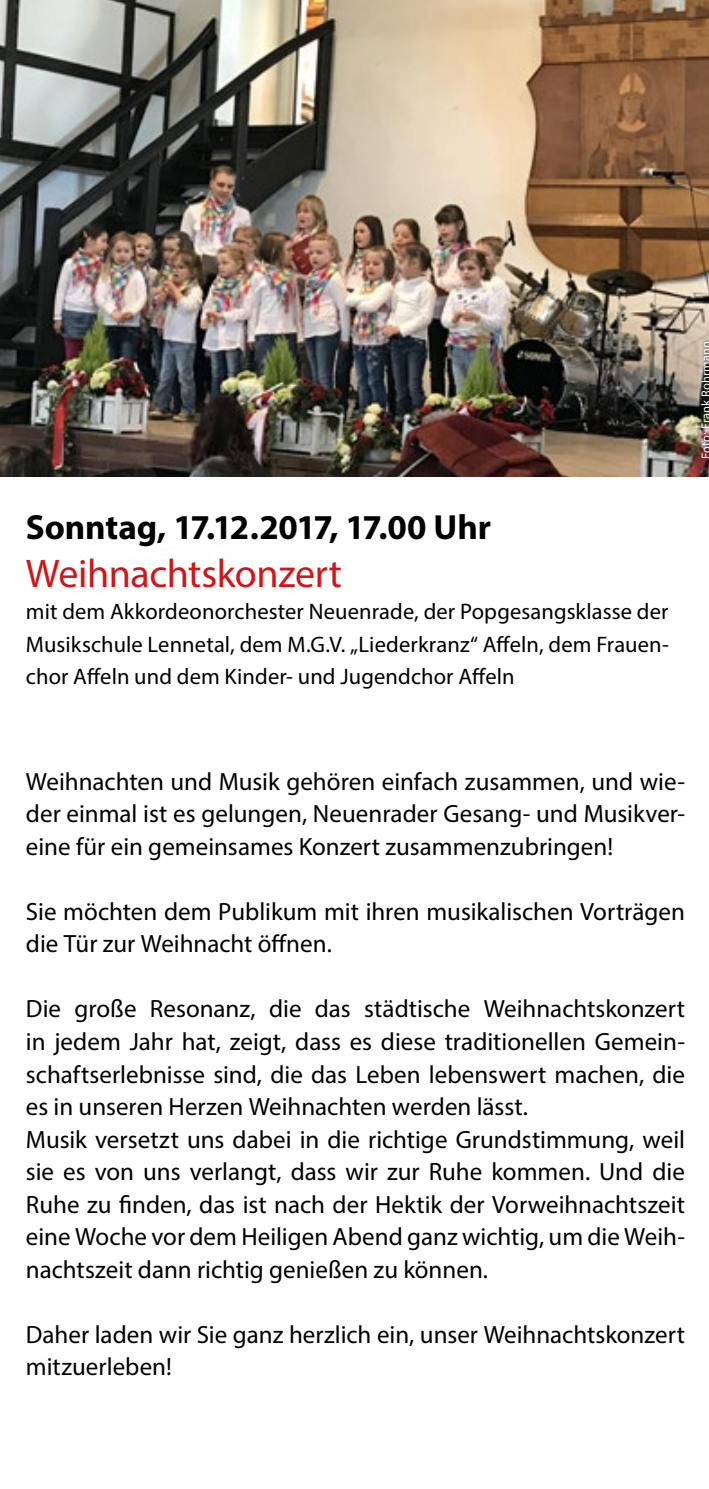
<style>
.page{position:relative;width:709px;height:1489px;background:#fff}
.page>*{position:absolute;margin:0;border:0;box-sizing:border-box;transform-origin:0 0}
.t1{font:40px "Myriad Pro";letter-spacing:-.01em;color:#cd171a}
.t2{font:700 35px "Myriad Pro";letter-spacing:-.005em;color:#000}
.t3{font:25px/32.5px "Myriad Pro";color:#000}
.t4{font:22.5px/32.5px "Myriad Pro";letter-spacing:.005em;color:#000;text-align:justify}
.t5{font:12.5px "Myriad Pro";letter-spacing:.015em;color:#fff}
</style>
<div class="page">
<img style="left:0;top:0;width:709px;height:477px">
<div style="left:698px;top:339px;width:11px;height:121px;background:#000;opacity:.75"></div>
<h2 class="t2" style="left:26px;top:504px;width:466px">Sonntag, 17.12.2017, 17.00 Uhr</h2>
<h1 class="t1" style="left:26px;top:548px;width:317px">Weihnachtskonzert</h1>
<p class="t4" style="left:26px;top:595px;width:644px">mit dem Akkordeonorchester Neuenrade, der Popgesangsklasse der Musikschule Lennetal, dem M.G.V. „Liederkranz“ Affeln, dem Frauen&shy;chor Affeln und dem Kinder- und Jugendchor Affeln</p>
<p class="t5" style="left:698px;top:459px;width:120px;rotate:-90deg">Foto: Frank Rohrmann</p>
<p class="t3" style="left:26px;top:764px;width:660px;text-align:justify">Weihnachten und Musik gehören einfach zusammen, und wie&shy;der einmal ist es gelungen, Neuenrader Gesang- und Musikver&shy;eine für ein gemeinsames Konzert zusammenzubringen!</p>
<p class="t3" style="left:26px;top:894px;width:660px">Sie möchten dem Publikum mit ihren musikalischen Vorträgen die Tür zur Weihnacht öffnen.</p>
<p class="t3" style="left:26px;top:992px;width:660px">Die große Resonanz, die das städtische Weihnachtskonzert in jedem Jahr hat, zeigt, dass es diese traditionellen Gemein&shy;schaftserlebnisse sind, die das Leben lebenswert machen, die es in unseren Herzen Weihnachten werden lässt.<br>Musik versetzt uns dabei in die richtige Grundstimmung, weil sie es von uns verlangt, dass wir zur Ruhe kommen. Und die Ruhe zu finden, das ist nach der Hektik der Vorweihnachtszeit eine Woche vor dem Heiligen Abend ganz wichtig, um die Weih&shy;nachtszeit dann richtig genießen zu können.</p>
<p class="t3" style="left:26px;top:1317px;width:660px">Daher laden wir Sie ganz herzlich ein, unser Weihnachtskonzert mitzuerleben!</p>
</div>
